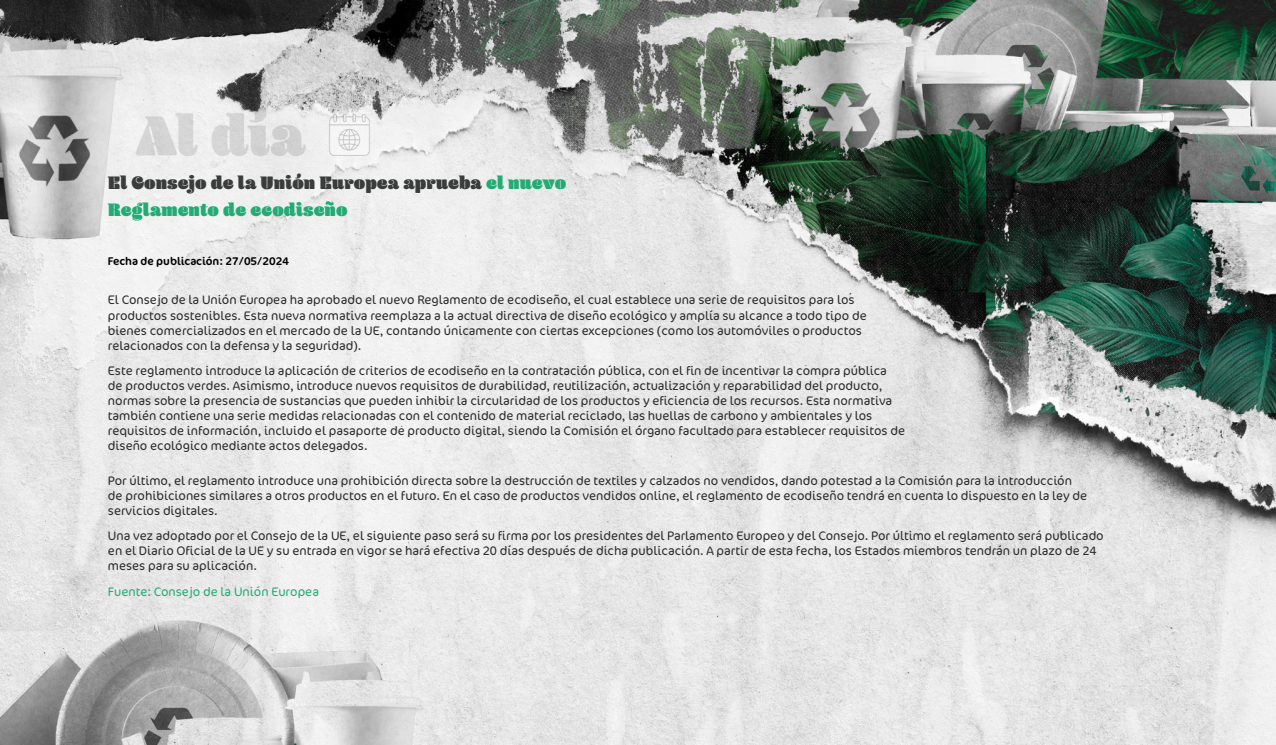
<style>
.page{position:relative;width:1276px;height:745px;background:#fff}
.page>*{position:absolute;margin:0;border:0;box-sizing:border-box;transform-origin:0 0}
.t1{font:900 18.75px/27px "Blenny";color:#3a3c3b}
.t2{font:300 12.5px/15px "Cocon Pro";color:#2b2b2b}
.t3{font:300 12.5px "Cocon Pro";color:#23ab74}
.t4{font:11.25px "Cocon Pro";color:#000}
.s1{color:#23ab74}
</style>
<div class="page">
<img style="left:0;top:0;width:1276px;height:744px">
<h1 class="t1" style="left:108px;top:169px;width:460px">El Consejo de la Unión Europea aprueba <span class="s1">el nuevo<br>Reglamento de ecodiseño</span></h1>
<p class="t4" style="left:108px;top:253px;width:182px">Fecha de publicación: 27/05/2024</p>
<p class="t2" style="left:108px;top:292px;width:760px">El Consejo de la Unión Europea ha aprobado el nuevo Reglamento de ecodiseño, el cual establece una serie de requisitos para los productos sostenibles. Esta nueva normativa reemplaza a la actual directiva de diseño ecológico y amplía su alcance a todo tipo de bienes comercializados en el mercado de la UE, contando únicamente con ciertas excepciones (como los automóviles o productos relacionados con la defensa y la seguridad).</p>
<p class="t2" style="left:108px;top:363px;width:798px">Este reglamento introduce la aplicación de criterios de ecodiseño en la contratación pública, con el fin de incentivar la compra pública<br>de productos verdes. Asimismo, introduce nuevos requisitos de durabilidad, reutilización, actualización y reparabilidad del producto, normas sobre la presencia de sustancias que pueden inhibir la circularidad de los productos y eficiencia de los recursos. Esta normativa también contiene una serie medidas relacionadas con el contenido de material reciclado, las huellas de carbono y ambientales y los requisitos de información, incluido el pasaporte de producto digital, siendo la Comisión el órgano facultado para establecer requisitos de diseño ecológico mediante actos delegados.</p>
<p class="t2" style="left:108px;top:472px;width:980px">Por último, el reglamento introduce una prohibición directa sobre la destrucción de textiles y calzados no vendidos, dando potestad a la Comisión para la introducción de prohibiciones similares a otros productos en el futuro. En el caso de productos vendidos online, el reglamento de ecodiseño tendrá en cuenta lo dispuesto en la ley de servicios digitales.</p>
<p class="t2" style="left:108px;top:528px;width:997px">Una vez adoptado por el Consejo de la UE, el siguiente paso será su firma por los presidentes del Parlamento Europeo y del Consejo. Por último el reglamento será publicado en el Diario Oficial de la UE y su entrada en vigor se hará efectiva 20 días después de dicha publicación. A partir de esta fecha, los Estados miembros tendrán un plazo de 24 meses para su aplicación.</p>
<p class="t3" style="left:108px;top:583px;width:212px">Fuente: Consejo de la Unión Europea</p>
</div>
